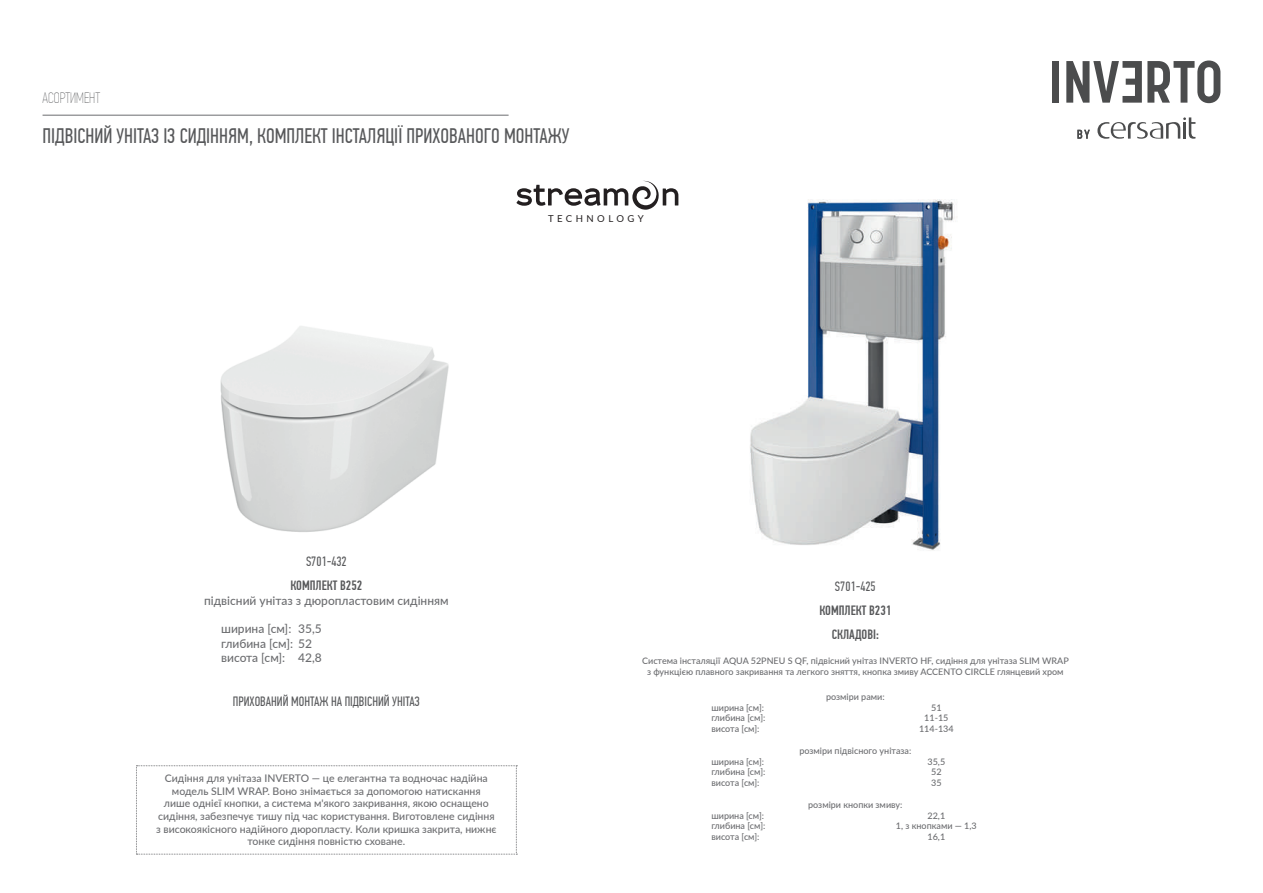
<style>
.page{position:relative;width:1263px;height:893px;background:#fff}
.page>*{position:absolute;margin:0;border:0;box-sizing:border-box;transform-origin:0 0}
.t1{font:21px "PF Din Text Comp Pro";color:#57585a}
.t2{font:15px "PF Din Text Comp Pro X Thin";color:#57585a}
.t3{font:13.5px "PF Din Text Comp Pro";color:#57585a}
.t4{font:500 13.5px/24px "PF Din Text Comp Pro";color:#57585a;text-align:center}
.t5{font:500 12px/14.4px "Lato";color:#6c6d70}
.t6{font:500 10.5px/12.6px "Lato";color:#6c6d70;text-align:center}
.t7{font:9.6px "Lato";letter-spacing:.36em;color:#231f20}
.t8{font:500 9px/10.8px "Lato";color:#6c6d70;text-align:center}
</style>
<div class="page">
<hr style="left:43px;top:115px;width:466px;height:1px;background:#6c6d70">
<svg style="left:1097px;top:117px;width:98px;height:22px"></svg>
<svg style="left:1077px;top:130px;width:13px;height:9px"></svg>
<div style="left:1052px;top:61px;width:7px;height:42px;background:#4b4c4d"></div>
<svg style="left:1066px;top:61px;width:154px;height:42px"></svg>
<svg style="left:136px;top:765px;width:381px;height:90px"></svg>
<img style="left:220px;top:326px;width:229px;height:206px">
<img style="left:678px;top:193px;width:279px;height:358px">
<svg style="left:516px;top:180px;width:162px;height:30px"></svg>
<h2 class="t2" style="left:43px;top:89px;width:59px">АСОРТИМЕНТ</h2>
<h1 class="t1" style="left:43px;top:124px;width:528px">ПІДВІСНИЙ УНІТАЗ ІЗ СИДІННЯМ, КОМПЛЕКТ ІНСТАЛЯЦІЇ ПРИХОВАНОГО МОНТАЖУ</h1>
<p class="t7" style="left:548px;top:212px;width:97px">TECHNOLOGY</p>
<h3 class="t3" style="left:306px;top:554px;width:42px">S701-432</h3>
<h3 class="t4" style="left:290px;top:574px;width:74px">КОМПЛЕКТ B252</h3>
<h3 class="t5" style="left:204px;top:593px;width:246px">підвісний унітаз з дюропластовим сидінням</h3>
<h3 class="t5" style="left:221px;top:621px;width:102px">ширина [см]: 35,5 глибина [см]: 52 висота [см]: 42,8</h3>
<h3 class="t3" style="left:233px;top:694px;width:189px">ПРИХОВАНИЙ МОНТАЖ НА ПІДВІСНИЙ УНІТАЗ</h3>
<p class="t6" style="left:156px;top:772px;width:342px">Сидіння для унітаза INVERTO — це елегантна та водночас надійна модель SLIM WRAP. Воно знімається за допомогою натискання<br>лише однієї кнопки, а система м'якого закривання, якою оснащено сидіння, забезпечує тишу під час користування. Виготовлене сидіння з високоякісного надійного дюропласту. Коли кришка закрита, нижнє тонке сидіння повністю сховане.</p>
<h3 class="t3" style="left:835px;top:578px;width:42px">S701-425</h3>
<h3 class="t4" style="left:819px;top:598px;width:74px">КОМПЛЕКТ B231<br>СКЛАДОВІ:</h3>
<p class="t8" style="left:642px;top:655px;width:428px">Система інсталяції AQUA 52PNEU S QF, підвісний унітаз INVERTO HF, сидіння для унітаза SLIM WRAP з функцією плавного закривання та легкого зняття, кнопка змиву ACCENTO CIRCLE глянцевий хром</p>
<p class="t8" style="left:826px;top:691px;width:60px">розміри рами:</p>
<p class="t8" style="left:711px;top:701px;width:54px">ширина [см]:</p>
<p class="t8" style="left:931px;top:701px;width:12px">51</p>
<p class="t8" style="left:711px;top:712px;width:55px">глибина [см]:</p>
<p class="t8" style="left:924px;top:712px;width:26px">11-15</p>
<p class="t8" style="left:711px;top:723px;width:50px">висота [см]:</p>
<p class="t8" style="left:919px;top:723px;width:36px">114-134</p>
<p class="t8" style="left:799px;top:745px;width:113px">розміри підвісного унітаза:</p>
<p class="t8" style="left:711px;top:755px;width:54px">ширина [см]:</p>
<p class="t8" style="left:927px;top:755px;width:19px">35,5</p>
<p class="t8" style="left:711px;top:766px;width:55px">глибина [см]:</p>
<p class="t8" style="left:931px;top:766px;width:12px">52</p>
<p class="t8" style="left:711px;top:777px;width:50px">висота [см]:</p>
<p class="t8" style="left:931px;top:777px;width:12px">35</p>
<p class="t8" style="left:808px;top:799px;width:96px">розміри кнопки змиву:</p>
<p class="t8" style="left:711px;top:809px;width:54px">ширина [см]:</p>
<p class="t8" style="left:927px;top:809px;width:19px">22,1</p>
<p class="t8" style="left:711px;top:820px;width:55px">глибина [см]:</p>
<p class="t8" style="left:896px;top:820px;width:82px">1, з кнопками — 1,3</p>
<p class="t8" style="left:711px;top:831px;width:50px">висота [см]:</p>
<p class="t8" style="left:927px;top:831px;width:19px">16,1</p>
</div>
